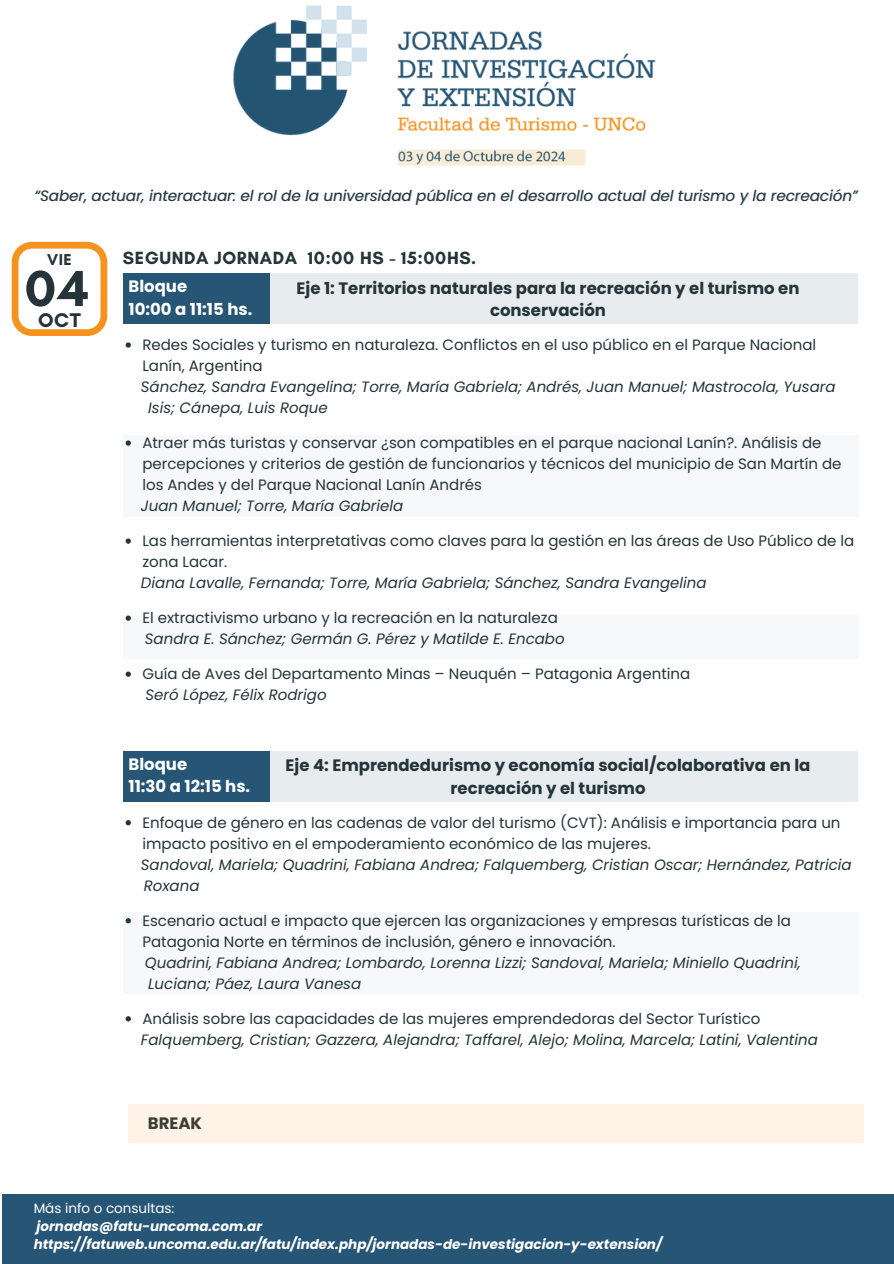
<style>
.page{position:relative;width:894px;height:1264px;background:#fff}
.page>*{position:absolute;margin:0;border:0;box-sizing:border-box;transform-origin:0 0}
.t1{font:700 51.6px "Glacial Indifference";color:#253439}
.t2{font:700 20.25px "Glacial Indifference";color:#253439}
.t3{font:700 18px "Glacial Indifference";letter-spacing:.03em;color:#253439}
.t4{font:700 16.5px/22.5px "Poppins";color:#253439;text-align:center}
.t5{font:700 16.5px/22.5px "Poppins";color:#fff}
.t6{font:700 16.05px "Glacial Indifference";color:#253439}
.t7{font:15px/21px "Poppins";color:#253439}
.t8{font:italic 15px/21px "Poppins";color:#253439}
.t9{font:italic 700 13.5px "Poppins";color:#fff}
.t10{font:13.5px "Poppins";color:#fff}
</style>
<div class="page">
<div style="left:123px;top:273px;width:147px;height:51px;background:#275575"></div>
<img style="left:233px;top:5px;width:423px;height:161px">
<div style="left:3px;top:1193px;width:890px;height:70px;background:#275575"></div>
<svg style="left:126px;top:342px;width:5px;height:5px"></svg>
<svg style="left:126px;top:538px;width:5px;height:5px"></svg>
<svg style="left:126px;top:671px;width:5px;height:5px"></svg>
<div style="left:249px;top:273px;width:609px;height:51px;background:#e7ecef"></div>
<div style="left:123px;top:435px;width:735px;height:81px;background:#f6f8f9"></div>
<div style="left:123px;top:615px;width:735px;height:43px;background:#f6f8f9"></div>
<div style="left:128px;top:1104px;width:735px;height:38px;background:#fef3e6"></div>
<svg style="left:12px;top:242px;width:95px;height:94px"></svg>
<div style="left:123px;top:750px;width:147px;height:51px;background:#275575"></div>
<svg style="left:126px;top:820px;width:5px;height:5px"></svg>
<svg style="left:126px;top:1016px;width:5px;height:5px"></svg>
<div style="left:249px;top:750px;width:609px;height:51px;background:#e7ecef"></div>
<div style="left:123px;top:912px;width:735px;height:82px;background:#f6f8f9"></div>
<h3 class="t8" style="left:34px;top:185px;width:824px">“Saber, actuar, interactuar: el rol de la universidad pública en el desarrollo actual del turismo y la recreación”</h3>
<h5 class="t6" style="left:47px;top:249px;width:26px">VIE</h5>
<h5 class="t1" style="left:24px;top:257px;width:66px">04</h5>
<p class="t2" style="left:38px;top:307px;width:44px">OCT</p>
<h5 class="t3" style="left:123px;top:247px;width:355px">SEGUNDA JORNADA 10:00 HS - 15:00HS.</h5>
<h5 class="t4" style="left:296px;top:277px;width:504px">Eje 1: Territorios naturales para la recreación y el turismo en conservación</h5>
<h1 class="t5" style="left:128px;top:275px;width:125px">Bloque<br>10:00 a 11:15 hs.</h1>
<h2 class="t7" style="left:142px;top:334px;width:675px">Redes Sociales y turismo en naturaleza. Conflictos en el uso público en el Parque Nacional<br>Lanín, Argentina</h2>
<h3 class="t8" style="left:148px;top:376px;width:688px;text-indent:-7px">Sánchez, Sandra Evangelina; Torre, María Gabriela; Andrés, Juan Manuel; Mastrocola, Yusara<br>Isis; Cánepa, Luis Roque</h3>
<h3 class="t7" style="left:142px;top:432px;width:700px">Atraer más turistas y conservar ¿son compatibles en el parque nacional Lanín?. Análisis de percepciones y criterios de gestión de funcionarios y técnicos del municipio de San Martín de los Andes y del Parque Nacional Lanín Andrés</h3>
<p class="t8" style="left:141px;top:495px;width:264px">Juan Manuel; Torre, María Gabriela</p>
<h5 class="t7" style="left:142px;top:530px;width:713px">Las herramientas interpretativas como claves para la gestión en las áreas de Uso Público de la zona Lacar.</h5>
<p class="t8" style="left:141px;top:572px;width:567px">Diana Lavalle, Fernanda; Torre, María Gabriela; Sánchez, Sandra Evangelina</p>
<h5 class="t7" style="left:142px;top:607px;width:417px">El extractivismo urbano y la recreación en la naturaleza</h5>
<p class="t8" style="left:145px;top:628px;width:421px">Sandra E. Sánchez; Germán G. Pérez y Matilde E. Encabo</p>
<h5 class="t7" style="left:142px;top:663px;width:549px">Guía de Aves del Departamento Minas – Neuquén – Patagonia Argentina</h5>
<p class="t8" style="left:145px;top:684px;width:183px">Seró López, Félix Rodrigo</p>
<p class="t4" style="left:285px;top:754px;width:526px">Eje 4: Emprendedurismo y economía social/colaborativa en la recreación y el turismo</p>
<p class="t5" style="left:128px;top:752px;width:123px">Bloque<br>11:30 a 12:15 hs.</p>
<h5 class="t7" style="left:142px;top:812px;width:699px">Enfoque de género en las cadenas de valor del turismo (CVT): Análisis e importancia para un impacto positivo en el empoderamiento económico de las mujeres.</h5>
<h2 class="t8" style="left:141px;top:854px;width:712px">Sandoval, Mariela; Quadrini, Fabiana Andrea; Falquemberg, Cristian Oscar; Hernández, Patricia<br>Roxana</h2>
<p class="t7" style="left:142px;top:910px;width:650px">Escenario actual e impacto que ejercen las organizaciones y empresas turísticas de la<br>Patagonia Norte en términos de inclusión, género e innovación.</p>
<p class="t8" style="left:145px;top:952px;width:657px">Quadrini, Fabiana Andrea; Lombardo, Lorenna Lizzi; Sandoval, Mariela; Miniello Quadrini,<br>Luciana; Páez, Laura Vanesa</p>
<p class="t7" style="left:142px;top:1008px;width:619px">Análisis sobre las capacidades de las mujeres emprendedoras del Sector Turístico</p>
<p class="t8" style="left:141px;top:1029px;width:678px">Falquemberg, Cristian; Gazzera, Alejandra; Taffarel, Alejo; Molina, Marcela; Latini, Valentina</p>
<p class="t4" style="left:148px;top:1111px;width:56px">BREAK</p>
<h5 class="t10" style="left:34px;top:1198px;width:142px">Más info o consultas:</h5>
<h4 class="t9" style="left:37px;top:1216px;width:227px">jornadas@fatu-uncoma.com.ar</h4>
<p class="t9" style="left:34px;top:1234px;width:629px">https://fatuweb.uncoma.edu.ar/fatu/index.php/jornadas-de-investigacion-y-extension/</p>
</div>
